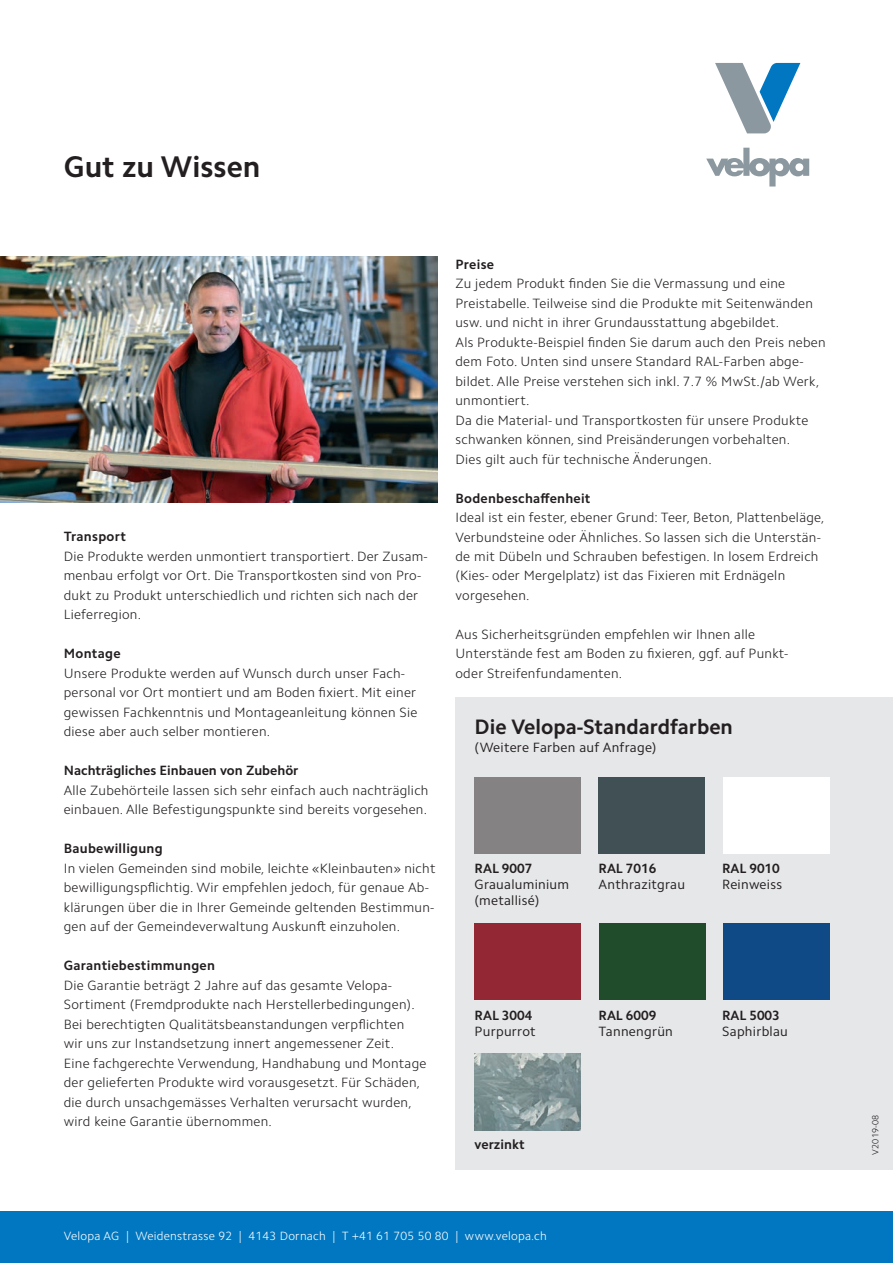
<style>
.page{position:relative;width:893px;height:1263px;background:#fff}
.page>*{position:absolute;margin:0;border:0;box-sizing:border-box;transform-origin:0 0}
.t1{font:700 30px "Camphor Std";color:#231f20}
.t2{font:700 21px "Camphor Std";color:#231f20}
.t3{font:300 13.5px/19.5px "Camphor Std";letter-spacing:.02em;color:#231f20}
.t4{font:700 13.5px "Camphor Std";letter-spacing:.005em;color:#231f20}
.t5{font:13.5px/16.2px "Camphor Std";letter-spacing:.02em;color:#231f20}
.t6{font:300 12px "Camphor Std";letter-spacing:.02em;color:#fff}
.t7{font:300 9px "Camphor Std";letter-spacing:.02em;color:#231f20}
</style>
<div class="page">
<svg style="left:715px;top:63px;width:85px;height:70px"></svg>
<svg style="left:706px;top:148px;width:103px;height:38px"></svg>
<img style="left:0;top:256px;width:437px;height:246px">
<div style="left:455px;top:698px;width:438px;height:472px;background:#e6e7e9"></div>
<img style="left:475px;top:1054px;width:106px;height:76px">
<div style="left:598px;top:777px;width:106px;height:76px;background:#415055"></div>
<div style="left:475px;top:777px;width:106px;height:76px;background:#858283"></div>
<div style="left:723px;top:777px;width:107px;height:76px;background:#fff"></div>
<div style="left:475px;top:924px;width:106px;height:76px;background:#932834"></div>
<div style="left:599px;top:924px;width:106px;height:76px;background:#214c2c"></div>
<div style="left:723px;top:924px;width:107px;height:76px;background:#0f4a87"></div>
<div style="left:0;top:1212px;width:893px;height:51px;background:#0077c0"></div>
<h1 class="t1" style="left:64px;top:149px;width:198px">Gut zu Wissen</h1>
<p class="t4" style="left:64px;top:529px;width:64px">Transport</p>
<p class="t3" style="left:64px;top:547px;width:366px">Die Produkte werden unmontiert transportiert. Der Zusam&shy;menbau erfolgt vor Ort. Die Transportkosten sind von Pro&shy;dukt zu Produkt unterschiedlich und richten sich nach der Lieferregion.</p>
<p class="t4" style="left:64px;top:646px;width:58px">Montage</p>
<p class="t3" style="left:64px;top:664px;width:355px">Unsere Produkte werden auf Wunsch durch unser Fach&shy;personal vor Ort montiert und am Boden fixiert. Mit einer gewissen Fachkenntnis und Montageanleitung können Sie diese aber auch selber montieren.</p>
<p class="t4" style="left:64px;top:763px;width:236px">Nachträgliches Einbauen von Zubehör</p>
<p class="t3" style="left:64px;top:781px;width:366px">Alle Zubehörteile lassen sich sehr einfach auch nachträglich einbauen. Alle Befestigungspunkte sind bereits vorgesehen.</p>
<p class="t4" style="left:64px;top:841px;width:100px">Baubewilligung</p>
<p class="t3" style="left:64px;top:859px;width:373px">In vielen Gemeinden sind mobile, leichte «Kleinbauten» nicht bewilligungspflichtig. Wir empfehlen jedoch, für genaue Ab&shy;klärungen über die in Ihrer Gemeinde geltenden Bestimmun&shy;gen auf der Gemeindeverwaltung Auskunft einzuholen.</p>
<p class="t4" style="left:64px;top:958px;width:153px">Garantiebestimmungen</p>
<p class="t3" style="left:64px;top:975px;width:364px">Die Garantie beträgt 2 Jahre auf das gesamte Velopa-Sortiment (Fremdprodukte nach Herstellerbedingungen).<br>Bei berechtigten Qualitätsbeanstandungen verpflichten wir uns zur Instandsetzung innert angemessener Zeit.<br>Eine fachgerechte Verwendung, Handhabung und Montage der gelieferten Produkte wird vorausgesetzt. Für Schäden, die durch unsachgemässes Verhalten verursacht wurden, wird keine Garantie übernommen.</p>
<p class="t4" style="left:455px;top:256px;width:40px">Preise</p>
<p class="t3" style="left:455px;top:274px;width:372px">Zu jedem Produkt finden Sie die Vermassung und eine Preistabelle. Teilweise sind die Produkte mit Seitenwänden usw. und nicht in ihrer Grundausstattung abgebildet.<br>Als Produkte-Beispiel finden Sie darum auch den Preis neben dem Foto. Unten sind unsere Standard RAL-Farben abge&shy;bildet. Alle Preise verstehen sich inkl. 7.7 % MwSt./ab Werk, unmontiert.<br>Da die Material- und Transportkosten für unsere Produkte schwanken können, sind Preisänderungen vorbehalten.<br>Dies gilt auch für technische Änderungen.</p>
<p class="t4" style="left:455px;top:490px;width:137px">Bodenbeschaffenheit</p>
<p class="t3" style="left:455px;top:508px;width:370px">Ideal ist ein fester, ebener Grund: Teer, Beton, Plattenbeläge, Verbundsteine oder Ähnliches. So lassen sich die Unterstän&shy;de mit Dübeln und Schrauben befestigen. In losem Erdreich (Kies- oder Mergelplatz) ist das Fixieren mit Erdnägeln vorgesehen.</p>
<p class="t3" style="left:455px;top:625px;width:334px">Aus Sicherheitsgründen empfehlen wir Ihnen alle<br>Unterstände fest am Boden zu fixieren, ggf. auf Punkt&shy;oder Streifenfundamenten.</p>
<h2 class="t2" style="left:475px;top:715px;width:260px">Die Velopa-Standardfarben</h2>
<p class="t5" style="left:475px;top:740px;width:183px">(Weitere Farben auf Anfrage)</p>
<p class="t4" style="left:475px;top:860px;width:59px">RAL 9007</p>
<p class="t5" style="left:475px;top:876px;width:96px">Graualuminium (metallisé)</p>
<p class="t4" style="left:599px;top:860px;width:59px">RAL 7016</p>
<p class="t5" style="left:599px;top:876px;width:88px">Anthrazitgrau</p>
<p class="t4" style="left:722px;top:860px;width:59px">RAL 9010</p>
<p class="t5" style="left:722px;top:876px;width:61px">Reinweiss</p>
<p class="t4" style="left:475px;top:1007px;width:59px">RAL 3004</p>
<p class="t5" style="left:475px;top:1023px;width:63px">Purpurrot</p>
<p class="t4" style="left:475px;top:1136px;width:52px">verzinkt</p>
<p class="t4" style="left:599px;top:1007px;width:59px">RAL 6009</p>
<p class="t5" style="left:599px;top:1023px;width:76px">Tannengrün</p>
<p class="t4" style="left:722px;top:1007px;width:59px">RAL 5003</p>
<p class="t5" style="left:722px;top:1023px;width:67px">Saphirblau</p>
<p class="t6" style="left:64px;top:1228px;width:485px">Velopa AG | Weidenstrasse 92 | 4143 Dornach | T +41 61 705 50 80 | www.velopa.ch</p>
<p class="t7" style="left:870px;top:1155px;width:42px;rotate:-90deg">V2019-08</p>
</div>
